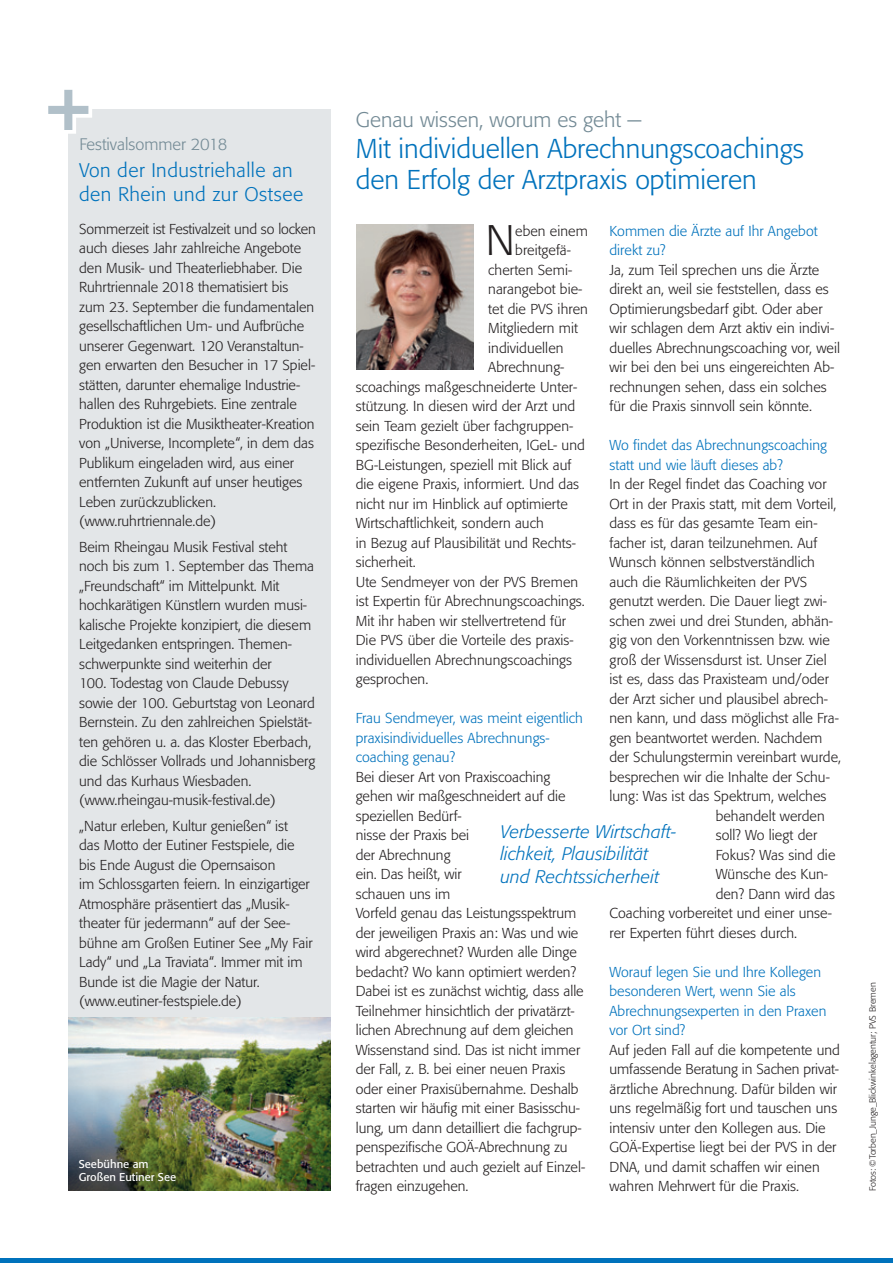
<style>
.page{position:relative;width:893px;height:1263px;background:#fff}
.page>*{position:absolute;margin:0;border:0;box-sizing:border-box;transform-origin:0 0}
.t1{font:300 42.3px "Formata";color:#231f20}
.t2{font:300 27px/31.5px "Formata";color:#0072bc}
.t3{font:300 21px "Formata";color:#738a95}
.t4{font:300 19.5px/24px "Formata BQ";letter-spacing:.025em;color:#0072bc}
.t5{font:italic 300 18px/22.5px "Formata";letter-spacing:.01em;color:#0072bc}
.t6{font:300 16.5px "Formata";color:#738a95}
.t7{font:300 14.25px/19.5px "Formata";color:#231f20}
.t8{font:300 14.25px/19.5px "Formata";letter-spacing:.005em;color:#0072bc}
.t9{font:11.25px/13.5px "Formata";color:#fff}
.t10{font:300 9px "Formata";color:#231f20}
</style>
<div class="page">
<hr style="left:0;top:1259px;width:893px;height:4px;background:#0072bc">
<div style="left:68px;top:110px;width:262px;height:1081px;background:#e3e6e8"></div>
<img style="left:68px;top:1018px;width:262px;height:173px">
<svg style="left:48px;top:89px;width:44px;height:45px"></svg>
<img style="left:357px;top:225px;width:116px;height:145px">
<p class="t6" style="left:79px;top:137px;width:150px">Festivalsommer 2018</p>
<h3 class="t4" style="left:79px;top:159px;width:226px">Von der Industriehalle an den Rhein und zur Ostsee</h3>
<p class="t7" style="left:79px;top:220px;width:238px">Sommerzeit ist Festivalzeit und so locken auch dieses Jahr zahlreiche Angebote den Musik- und Theaterliebhaber. Die Ruhrtriennale 2018 thematisiert bis zum 23. September die fundamentalen gesellschaftlichen Um- und Aufbrüche unserer Gegenwart. 120 Veranstaltun&shy;gen erwarten den Besucher in 17 Spiel&shy;stätten, darunter ehemalige Industrie&shy;hallen des Ruhrgebiets. Eine zentrale Produktion ist die Musiktheater-Kreation von „Universe, Incomplete“, in dem das Publikum eingeladen wird, aus einer entfernten Zukunft auf unser heutiges Leben zurückzublicken. (www.ruhrtriennale.de)</p>
<p class="t7" style="left:79px;top:538px;width:237px">Beim Rheingau Musik Festival steht noch bis zum 1. September das Thema „Freundschaft“ im Mittelpunkt. Mit hochkarätigen Künstlern wurden musi&shy;kalische Projekte konzipiert, die diesem Leitgedanken entspringen. Themen&shy;schwerpunkte sind weiterhin der<br>100. Todestag von Claude Debussy sowie der 100. Geburtstag von Leonard Bernstein. Zu den zahlreichen Spielstät&shy;ten gehören u. a. das Kloster Eberbach, die Schlösser Vollrads und Johannisberg und das Kurhaus Wiesbaden. (www.rheingau-musik-festival.de)</p>
<p class="t7" style="left:79px;top:817px;width:235px">„Natur erleben, Kultur genießen“ ist<br>das Motto der Eutiner Festspiele, die bis Ende August die Opernsaison<br>im Schlossgarten feiern. In einzigartiger Atmosphäre präsentiert das „Musik - theater für jedermann“ auf der See&shy;bühne am Großen Eutiner See „My Fair Lady“ und „La Traviata“. Immer mit im Bunde ist die Magie der Natur. (www.eutiner-festspiele.de)</p>
<p class="t9" style="left:79px;top:1158px;width:99px">Seebühne am<br>Großen Eutiner See</p>
<h3 class="t3" style="left:356px;top:110px;width:287px">Genau wissen, worum es geht −</h3>
<h2 class="t2" style="left:356px;top:134px;width:450px">Mit individuellen Abrechnungscoachings den Erfolg der Arztpraxis optimieren</h2>
<p class="t8" style="left:609px;top:222px;width:210px">Kommen die Ärzte auf Ihr Angebot direkt zu?</p>
<p class="t7" style="left:609px;top:261px;width:232px">Ja, zum Teil sprechen uns die Ärzte direkt an, weil sie feststellen, dass es Optimierungsbedarf gibt. Oder aber wir schlagen dem Arzt aktiv ein indivi&shy;duelles Abrechnungscoaching vor, weil wir bei den bei uns eingereichten Ab&shy;rechnungen sehen, dass ein solches für die Praxis sinnvoll sein könnte.</p>
<p class="t8" style="left:609px;top:437px;width:219px">Wo findet das Abrechnungscoaching statt und wie läuft dieses ab?</p>
<p class="t7" style="left:609px;top:476px;width:219px">In der Regel findet das Coaching vor</p>
<p class="t7" style="left:609px;top:495px;width:228px">Ort in der Praxis statt, mit dem Vorteil,</p>
<p class="t7" style="left:609px;top:515px;width:209px">dass es für das gesamte Team ein -</p>
<p class="t7" style="left:609px;top:534px;width:209px">facher ist, daran teilzunehmen. Auf</p>
<p class="t7" style="left:609px;top:554px;width:207px">Wunsch können selbstverständlich</p>
<p class="t7" style="left:609px;top:573px;width:199px">auch die Räumlichkeiten der PVS</p>
<p class="t7" style="left:609px;top:593px;width:219px">genutzt werden. Die Dauer liegt zwi-</p>
<p class="t7" style="left:609px;top:612px;width:225px">schen zwei und drei Stunden, abhän-</p>
<p class="t7" style="left:609px;top:632px;width:222px">gig von den Vorkenntnissen bzw. wie</p>
<p class="t7" style="left:609px;top:651px;width:219px">groß der Wissensdurst ist. Unser Ziel</p>
<p class="t7" style="left:609px;top:671px;width:221px">ist es, dass das Praxisteam und/oder</p>
<p class="t7" style="left:609px;top:690px;width:220px">der Arzt sicher und plausibel abrech-</p>
<p class="t7" style="left:609px;top:710px;width:231px">nen kann, und dass möglichst alle Fra-</p>
<p class="t7" style="left:609px;top:729px;width:214px">gen beantwortet werden. Nachdem</p>
<p class="t7" style="left:609px;top:749px;width:233px">der Schulungstermin vereinbart wurde,</p>
<p class="t7" style="left:609px;top:768px;width:222px">besprechen wir die Inhalte der Schu-</p>
<p class="t7" style="left:609px;top:788px;width:218px">lung: Was ist das Spektrum, welches</p>
<p class="t7" style="left:716px;top:807px;width:111px">behandelt werden</p>
<p class="t7" style="left:716px;top:827px;width:103px">soll? Wo liegt der</p>
<p class="t7" style="left:716px;top:846px;width:121px">Fokus? Was sind die</p>
<p class="t7" style="left:716px;top:866px;width:114px">Wünsche des Kun-</p>
<p class="t7" style="left:716px;top:885px;width:121px">den? Dann wird das</p>
<p class="t7" style="left:609px;top:905px;width:224px">Coaching vorbereitet und einer unse-</p>
<p class="t7" style="left:609px;top:924px;width:189px">rer Experten führt dieses durch.</p>
<p class="t8" style="left:609px;top:963px;width:218px">Worauf legen Sie und Ihre Kollegen besonderen Wert, wenn Sie als<br>Abrechnungsexperten in den Praxen vor Ort sind?</p>
<p class="t7" style="left:609px;top:1041px;width:232px">Auf jeden Fall auf die kompetente und umfassende Beratung in Sachen privat - ärztliche Abrechnung. Dafür bilden wir uns regelmäßig fort und tauschen uns intensiv unter den Kollegen aus. Die GOÄ-Expertise liegt bei der PVS in der DNA, und damit schaffen wir einen wahren Mehrwert für die Praxis.</p>
<p class="t7" style="left:515px;top:222px;width:74px">eben einem</p>
<p class="t7" style="left:515px;top:242px;width:57px">breitgefä-</p>
<p class="t7" style="left:488px;top:261px;width:85px">cherten Semi-</p>
<p class="t7" style="left:488px;top:281px;width:96px">narangebot bie-</p>
<p class="t7" style="left:488px;top:300px;width:101px">tet die PVS ihren</p>
<p class="t7" style="left:488px;top:320px;width:91px">Mitgliedern mit</p>
<p class="t7" style="left:488px;top:339px;width:77px">individuellen</p>
<p class="t7" style="left:488px;top:359px;width:78px">Abrechnung-</p>
<p class="t7" style="left:356px;top:378px;width:223px">scoachings maßgeschneiderte Unter-</p>
<p class="t7" style="left:356px;top:398px;width:221px">stützung. In diesen wird der Arzt und</p>
<p class="t7" style="left:356px;top:417px;width:219px">sein Team gezielt über fachgruppen-</p>
<p class="t7" style="left:356px;top:437px;width:231px">spezifische Besonderheiten, IGeL- und</p>
<p class="t7" style="left:356px;top:456px;width:217px">BG-Leistungen, speziell mit Blick auf</p>
<p class="t7" style="left:356px;top:476px;width:225px">die eigene Praxis, informiert. Und das</p>
<p class="t7" style="left:356px;top:495px;width:214px">nicht nur im Hinblick auf optimierte</p>
<p class="t7" style="left:356px;top:515px;width:189px">Wirtschaftlichkeit, sondern auch</p>
<p class="t7" style="left:356px;top:534px;width:222px">in Bezug auf Plausibilität und Rechts -</p>
<p class="t7" style="left:356px;top:554px;width:62px">sicherheit.</p>
<p class="t7" style="left:356px;top:573px;width:224px">Ute Sendmeyer von der PVS Bremen</p>
<p class="t7" style="left:356px;top:593px;width:231px">ist Expertin für Abrechnungscoachings.</p>
<p class="t7" style="left:356px;top:612px;width:212px">Mit ihr haben wir stellvertretend für</p>
<p class="t7" style="left:356px;top:632px;width:220px">Die PVS über die Vorteile des praxis -</p>
<p class="t7" style="left:356px;top:651px;width:218px">individuellen Abrechnungscoachings</p>
<p class="t7" style="left:356px;top:671px;width:74px">gesprochen.</p>
<p class="t8" style="left:356px;top:710px;width:229px">Frau Sendmeyer, was meint eigentlich praxisindividuelles Abrechnungs - coaching genau?</p>
<p class="t7" style="left:356px;top:768px;width:231px">Bei dieser Art von Praxiscoaching gehen wir maßgeschneidert auf die speziellen Bedürf-<br>nisse der Praxis bei<br>der Abrechnung<br>ein. Das heißt, wir<br>schauen uns im<br>Vorfeld genau das Leistungsspektrum der jeweiligen Praxis an: Was und wie wird abgerechnet? Wurden alle Dinge bedacht? Wo kann optimiert werden?<br>Dabei ist es zunächst wichtig, dass alle<br>Teilnehmer hinsichtlich der privatärzt - lichen Abrechnung auf dem gleichen<br>Wissenstand sind. Das ist nicht immer der Fall, z. B. bei einer neuen Praxis oder einer Praxisübernahme. Deshalb starten wir häufig mit einer Basisschu&shy;lung, um dann detailliert die fachgrup&shy;penspezifische GOÄ-Abrechnung zu betrachten und auch gezielt auf Einzel&shy;fragen einzugehen.</p>
<h1 class="t1" style="left:486px;top:222px;width:31px">N</h1>
<p class="t5" style="left:500px;top:822px;width:177px">Verbesserte Wirtschaft - lichkeit, Plausibilität und Rechtssicherheit</p>
<p class="t10" style="left:869px;top:1191px;width:210px;rotate:-90deg">Fotos: ©Torben_Junge_Blickwinkelagentur; PVS Bremen</p>
</div>
